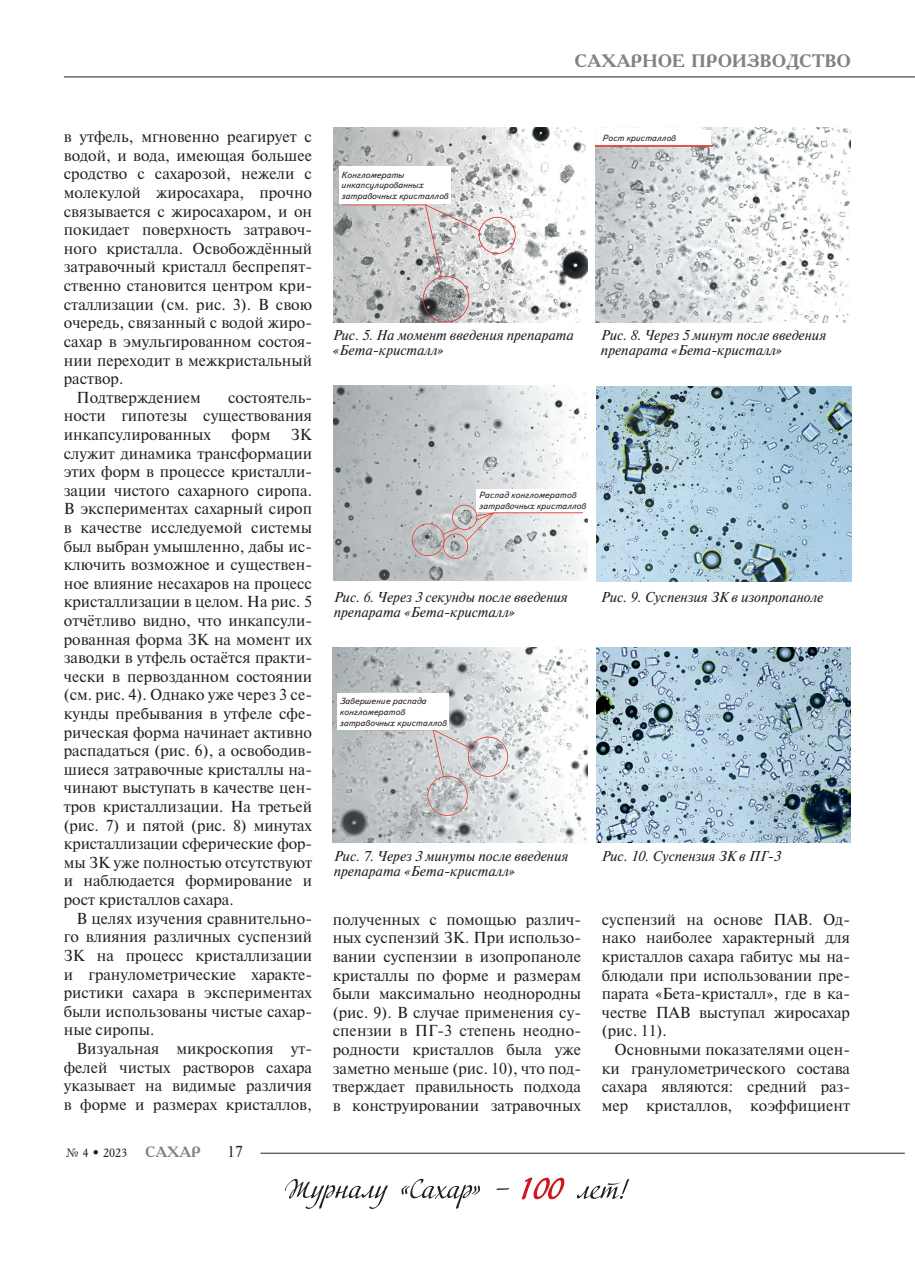
<style>
.page{position:relative;width:915px;height:1276px;background:#fff}
.page>*{position:absolute;margin:0;border:0;box-sizing:border-box;transform-origin:0 0}
.t1{font:700 18px "Academy";color:#808285}
.Newton10{font:15px/18.6px "Newton C";color:#231f20;text-align:justify}
.Podpis{font:italic 13.5px/15px "Newton C";color:#231f20}
.t2{font:12px "Academy C";color:#231f20}
.Pragm_aut{font:italic 9px/10.8px "Text Book C";color:#231f20}
.s1{font-weight:700;font-size:15px;color:#808285}
</style>
<div class="page">
<svg style="left:285px;top:1178px;width:224px;height:31px"></svg>
<svg style="left:522px;top:1177px;width:42px;height:22px"></svg>
<svg style="left:576px;top:1179px;width:53px;height:20px"></svg>
<hr style="left:260px;top:1152px;width:644px;height:1px;background:#231f20">
<hr style="left:64px;top:77px;width:850px;height:1px;background:#231f20">
<img style="left:595px;top:128px;width:254px;height:194px">
<img style="left:333px;top:648px;width:254px;height:194px">
<img style="left:333px;top:386px;width:254px;height:195px">
<img style="left:333px;top:128px;width:254px;height:194px">
<img style="left:596px;top:648px;width:254px;height:195px">
<div style="left:339px;top:166px;width:111px;height:38px;background:#fff"></div>
<div style="left:476px;top:489px;width:111px;height:22px;background:#fff"></div>
<div style="left:599px;top:130px;width:111px;height:14px;background:#fff"></div>
<div style="left:337px;top:693px;width:111px;height:36px;background:#fff"></div>
<img style="left:596px;top:386px;width:255px;height:195px">
<p class="t1" style="left:574px;top:49px;width:278px">САХАРНОЕ ПРОИЗВОДСТВО</p>
<p class="Newton10" style="left:64px;top:128px;width:250px">в утфель, мгновенно реагирует с водой, и вода, имеющая большее сродство с сахарозой, нежели с молекулой жиросахара, прочно связывается с жиросахаром, и он покидает поверхность затравоч&shy;ного кристалла. Освобождённый затравочный кристалл беспрепят&shy;ственно становится центром кри&shy;сталлизации (см. рис. 3). В свою очередь, связанный с водой жиро&shy;сахар в эмульгированном состоя&shy;нии переходит в межкристальный раствор.</p>
<p class="Newton10" style="left:77px;top:388px;width:126px">Подтверждением</p>
<p class="Newton10" style="left:64px;top:388px;width:250px;text-indent:164px">состоятель&shy;ности гипотезы существования инкапсулированных</p>
<p class="Newton10" style="left:231px;top:425px;width:41px">форм</p>
<p class="Newton10" style="left:64px;top:425px;width:250px;text-align:left;text-indent:227px">ЗК служит динамика трансформации этих форм в процессе кристалли&shy;зации чистого сахарного сиропа.<br>В экспериментах сахарный сироп в качестве исследуемой системы был выбран умышленно, дабы ис&shy;ключить возможное и существен&shy;ное влияние несахаров на процесс кристаллизации в целом. На рис. 5 отчётливо видно, что инкапсули&shy;рованная форма ЗК на момент их заводки в утфель остаётся практи&shy;чески в первозданном состоянии (см. рис. 4). Однако уже через 3 се&shy;кунды пребывания в утфеле сфе&shy;рическая форма начинает активно распадаться (рис. 6), а освободив&shy;шиеся затравочные кристаллы на&shy;чинают выступать в качестве цен&shy;тров кристаллизации. На третьей (рис. 7) и пятой (рис. 8) минутах кристаллизации сферические фор---- мы ЗК уже полностью отсутствуют и наблюдается формирование и рост кристаллов сахара.</p>
<p class="Newton10" style="left:64px;top:909px;width:250px;text-indent:13px">В целях изучения сравнительно&shy;го влияния различных суспензий ЗК на процесс кристаллизации и гранулометрические характе&shy;ристики сахара в экспериментах были использованы чистые сахар&shy;ные сиропы.</p>
<p class="Newton10" style="left:64px;top:1039px;width:250px;text-indent:13px">Визуальная микроскопия ут&shy;фелей чистых растворов сахара указывает на видимые различия в форме и размерах кристаллов,</p>
<p class="t2" style="left:65px;top:1145px;width:137px">№ 4 • 2023 <span class="s1">САХАР</span></p>
<p class="Newton10" style="left:227px;top:1142px;width:17px">17</p>
<p class="Pragm_aut" style="left:341px;top:169px;width:108px">Конгломераты инкапсулированных затравочных кристаллов</p>
<p class="Pragm_aut" style="left:601px;top:132px;width:75px">Рост кристаллов</p>
<p class="Podpis" style="left:332px;top:328px;width:242px">Рис. 5. На момент введения препарата «Бета-кристалл»</p>
<p class="Podpis" style="left:600px;top:328px;width:227px">Рис. 8. Через 5 минут после введения препарата «Бета-кристалл»</p>
<p class="Pragm_aut" style="left:479px;top:490px;width:108px">Распад конгломератов затравочных кристаллов</p>
<p class="Podpis" style="left:333px;top:590px;width:235px">Рис. 6. Через 3 секунды после введения препарата «Бета-кристалл»</p>
<p class="Pragm_aut" style="left:339px;top:695px;width:108px">Завершение распада конгломератов затравочных кристаллов</p>
<p class="Podpis" style="left:600px;top:590px;width:224px">Рис. 9. Суспензия ЗК в изопропаноле</p>
<p class="Podpis" style="left:333px;top:848px;width:236px">Рис. 7. Через 3 минуты после введения препарата «Бета-кристалл»</p>
<p class="Podpis" style="left:601px;top:848px;width:181px">Рис. 10. Суспензия ЗК в ПГ-3</p>
<p class="Newton10" style="left:333px;top:910px;width:250px">полученных с помощью различ&shy;ных суспензий ЗК. При использо&shy;вании суспензии в изопропаноле кристаллы по форме и размерам были максимально неоднородны (рис. 9). В случае применения су&shy;спензии в ПГ-3 степень неодно&shy;родности кристаллов была уже заметно меньше (рис. 10), что под&shy;тверждает правильность подхода в конструировании затравочных</p>
<p class="Newton10" style="left:601px;top:910px;width:250px">суспензий на основе ПАВ. Од&shy;нако наиболее характерный для кристаллов сахара габитус мы на&shy;блюдали при использовании пре&shy;парата «Бета-кристалл», где в ка&shy;честве ПАВ выступал жиросахар (рис. 11).</p>
<p class="Newton10" style="left:601px;top:1040px;width:250px;text-indent:13px">Основными показателями оцен&shy;ки гранулометрического состава сахара являются: средний раз&shy;мер кристаллов, коэффициент</p>
</div>
